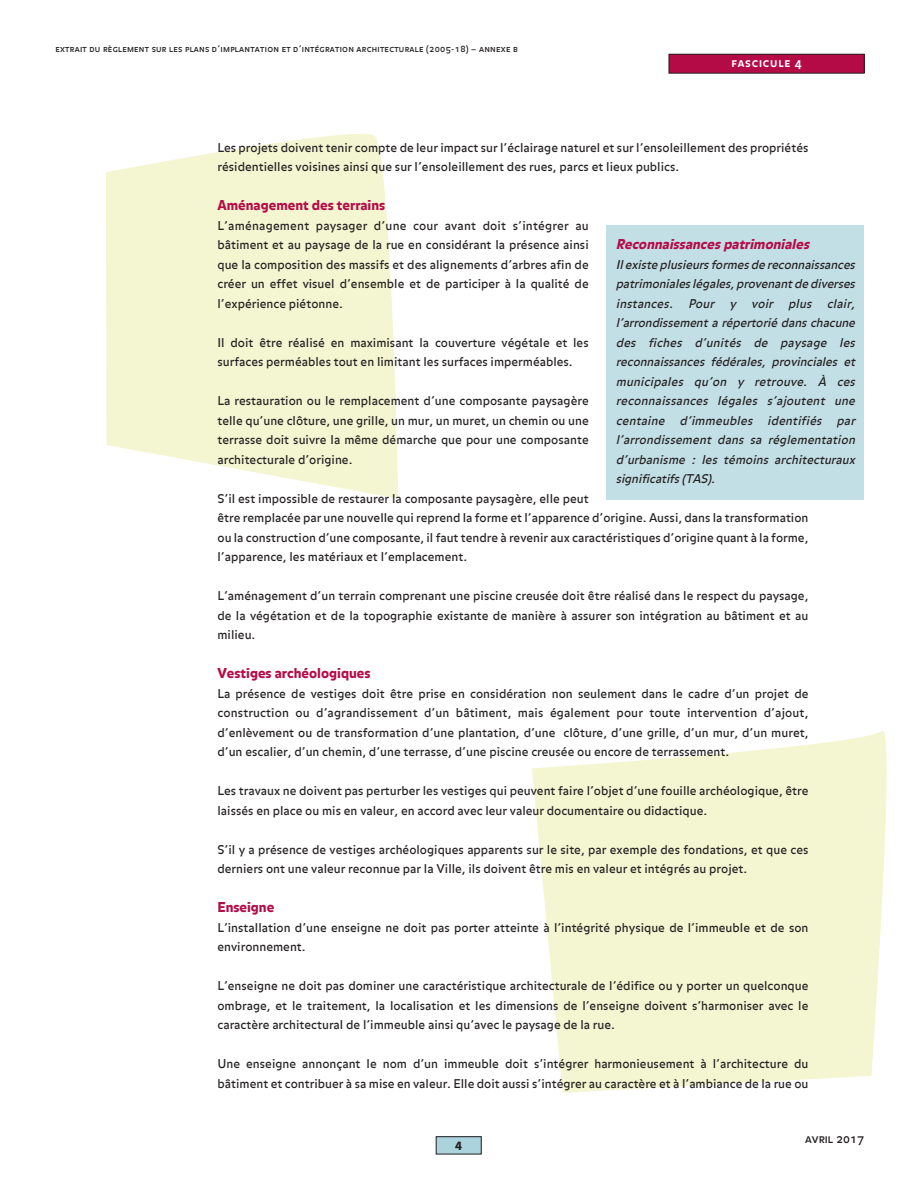
<style>
.page{position:relative;width:918px;height:1188px;background:#fff}
.page>*{position:absolute;margin:0;border:0;box-sizing:border-box;transform-origin:0 0}
.t1{font:900 13.5px "Balance";color:#b40b47}
.t2{font:italic 900 13.5px "Balance";color:#b40b47}
.t3{font:12px/19.5px "Balance";color:#231f20}
.t4{font:italic 12px/19.5px "Balance";letter-spacing:-.01em;color:#231f20;text-align:justify}
.t5{font:12px "Balance Bold Caps";letter-spacing:.07em;color:#fff}
.t6{font:12px "Balance Regular Caps";color:#231f20}
.t7{font:900 12px "Balance";color:#231f20}
.t8{font:9px "Balance Regular Caps";letter-spacing:.03em;color:#231f20}
</style>
<div class="page">
<svg style="left:532px;top:730px;width:355px;height:363px;background:#f5f7d8"></svg>
<div style="left:669px;top:54px;width:195px;height:19px;background:#b40b47"></div>
<div style="left:669px;top:54px;width:195px;height:19px;border:1px solid #231f20"></div>
<svg style="left:106px;top:134px;width:292px;height:365px;background:#f5f7d8"></svg>
<div style="left:436px;top:1137px;width:45px;height:17px;background:#abd3de"></div>
<div style="left:436px;top:1136px;width:45px;height:18px;border:1px solid #231f20"></div>
<div style="left:607px;top:225px;width:257px;height:275px;background:#c3dfe6"></div>
<p class="t8" style="left:56px;top:43px;width:464px">extrait du règlement sur les plans d’implantation et d’intégration architecturale (2005-18) – annexe b</p>
<p class="t5" style="left:731px;top:55px;width:72px">fascicule 4</p>
<p class="t3" style="left:217px;top:138px;width:592px">Les projets doivent tenir compte de leur impact sur l’éclairage naturel et sur l’ensoleillement des propriétés résidentielles voisines ainsi que sur l’ensoleillement des rues, parcs et lieux publics.</p>
<p class="t1" style="left:218px;top:197px;width:169px">Aménagement des terrains</p>
<p class="t3" style="left:217px;top:216px;width:373px;text-align:justify">L’aménagement paysager d’une cour avant doit s’intégrer au bâtiment et au paysage de la rue en considérant la présence ainsi que la composition des massifs et des alignements d’arbres afin de créer un effet visuel d’ensemble et de participer à la qualité de l’expérience piétonne.</p>
<p class="t3" style="left:218px;top:333px;width:373px">Il doit être réalisé en maximisant la couverture végétale et les surfaces perméables tout en limitant les surfaces imperméables.</p>
<p class="t3" style="left:218px;top:391px;width:373px;text-align:justify">La restauration ou le remplacement d’une composante paysagère telle qu’une clôture, une grille, un mur, un muret, un chemin ou une terrasse doit suivre la même démarche que pour une composante architecturale d’origine.</p>
<p class="t3" style="left:218px;top:489px;width:593px">S’il est impossible de restaurer la composante paysagère, elle peut<br>être remplacée par une nouvelle qui reprend la forme et l’apparence d’origine. Aussi, dans la transformation ou la construction d’une composante, il faut tendre à revenir aux caractéristiques d’origine quant à la forme, l’apparence, les matériaux et l’emplacement.</p>
<p class="t3" style="left:218px;top:586px;width:593px;text-align:justify">L’aménagement d’un terrain comprenant une piscine creusée doit être réalisé dans le respect du paysage, de la végétation et de la topographie existante de manière à assurer son intégration au bâtiment et au milieu.</p>
<p class="t1" style="left:218px;top:665px;width:155px">Vestiges archéologiques</p>
<p class="t3" style="left:217px;top:684px;width:593px;text-align:justify">La présence de vestiges doit être prise en considération non seulement dans le cadre d’un projet de construction ou d’agrandissement d’un bâtiment, mais également pour toute intervention d’ajout, d’enlèvement ou de transformation d’une plantation, d’une clôture, d’une grille, d’un mur, d’un muret, d’un escalier, d’un chemin, d’une terrasse, d’une piscine creusée ou encore de terrassement.</p>
<p class="t3" style="left:217px;top:781px;width:592px">Les travaux ne doivent pas perturber les vestiges qui peuvent faire l’objet d’une fouille archéologique, être laissés en place ou mis en valeur, en accord avec leur valeur documentaire ou didactique.</p>
<p class="t3" style="left:217px;top:840px;width:592px">S’il y a présence de vestiges archéologiques apparents sur le site, par exemple des fondations, et que ces derniers ont une valeur reconnue par la Ville, ils doivent être mis en valeur et intégrés au projet.</p>
<p class="t1" style="left:218px;top:899px;width:58px">Enseigne</p>
<p class="t3" style="left:217px;top:918px;width:592px">L’installation d’une enseigne ne doit pas porter atteinte à l’intégrité physique de l’immeuble et de son environnement.</p>
<p class="t3" style="left:217px;top:976px;width:593px;text-align:justify">L’enseigne ne doit pas dominer une caractéristique architecturale de l’édifice ou y porter un quelconque ombrage, et le traitement, la localisation et les dimensions de l’enseigne doivent s’harmoniser avec le caractère architectural de l’immeuble ainsi qu’avec le paysage de la rue.</p>
<p class="t3" style="left:217px;top:1054px;width:593px">Une enseigne annonçant le nom d’un immeuble doit s’intégrer harmonieusement à l’architecture du bâtiment et contribuer à sa mise en valeur. Elle doit aussi s’intégrer au caractère et à l’ambiance de la rue ou</p>
<p class="t2" style="left:616px;top:236px;width:197px">Reconnaissances patrimoniales</p>
<p class="t4" style="left:616px;top:255px;width:243px">Il existe plusieurs formes de reconnaissances patrimoniales lég ales, provenant de diverses instances. Pour y</p>
<p class="t4" style="left:616px;top:294px;width:243px;text-align:left;text-indent:135px">voir plus clair, l’arrondissement a répertorié dans chacune des fiches d’unités de paysag e les reconnaissances fédérales, provinciales et municipales qu’on y retrouve. À ces reconnaissances lég ales s’ajoutent une centaine d’immeubles identifiés par l’arrondissement dans sa rég lementation d’urbanisme : les témoins architecturaux sig nificatifs (TAS).</p>
<p class="t7" style="left:455px;top:1139px;width:8px">4</p>
<p class="t6" style="left:805px;top:1132px;width:60px">avril 2017</p>
</div>
